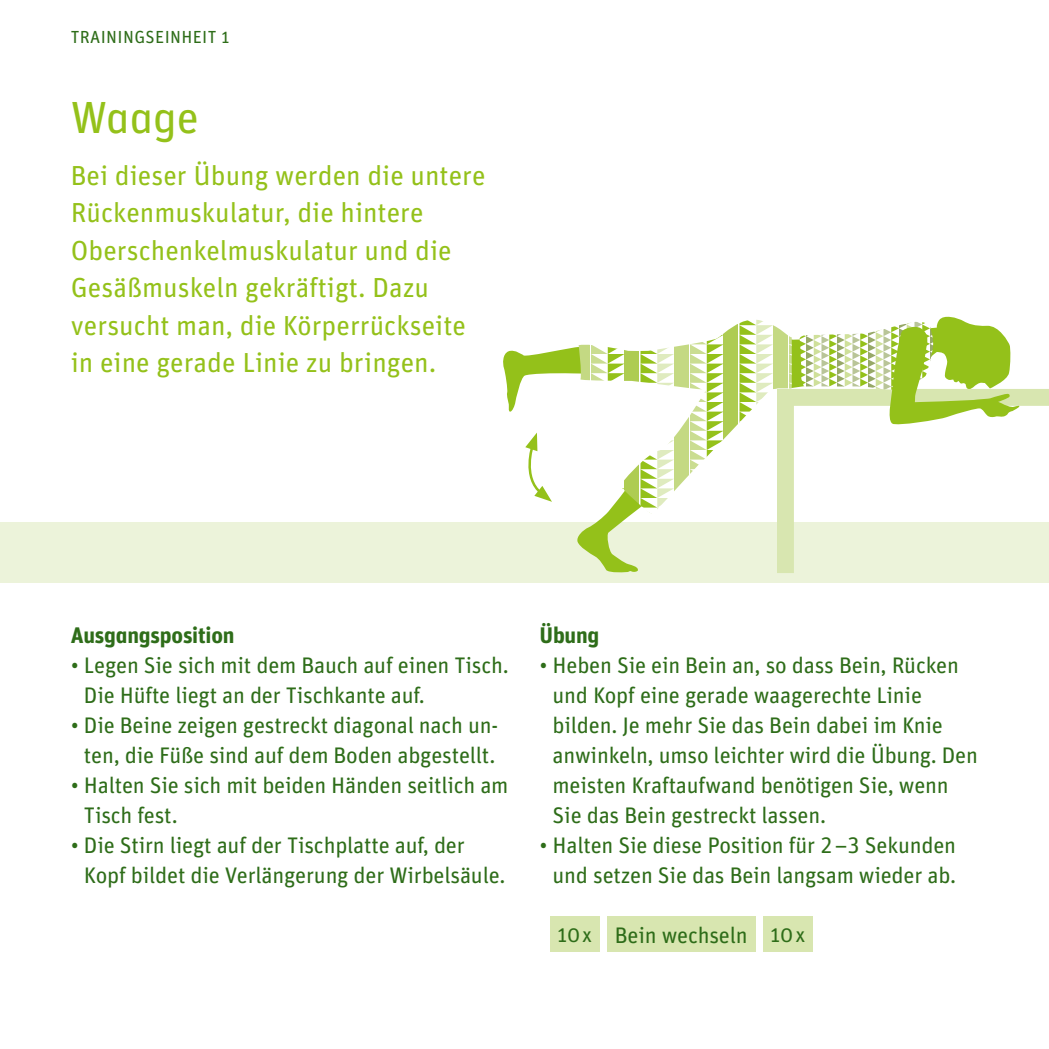
<style>
.page{position:relative;width:1049px;height:1049px;background:#fff}
.page>*{position:absolute;margin:0;border:0;box-sizing:border-box;transform-origin:0 0}
.t1{font:45px "Unit Regular Alternate";letter-spacing:-.01em;color:#94c11a}
.t2{font:27.5px/37.5px "Unit";color:#94c11a}
.t3{font:22.5px/30px "Unit Regular LF";letter-spacing:-.01em;color:#2e6d19}
.t4{font:22.5px "Unit Bold Alternate";letter-spacing:-.01em;color:#2e6d19}
.t5{font:22.5px "Unit";letter-spacing:-.01em;color:#2e6d19}
.t6{font:17.5px "Unit Regular Alternate";color:#2e6d19}
.s1{font-size:21.25px}
</style>
<div class="page">
<div style="left:0;top:523px;width:1049px;height:60px;background:#ecf3da"></div>
<svg style="left:1020px;top:389px;width:29px;height:134px"></svg>
<div style="left:550px;top:916px;width:50px;height:35px;background:#d8e6b0"></div>
<div style="left:763px;top:916px;width:49px;height:35px;background:#d8e6b0"></div>
<div style="left:607px;top:916px;width:149px;height:35px;background:#d8e6b0"></div>
<svg style="left:502px;top:316px;width:518px;height:257px"></svg>
<p class="t6" style="left:71px;top:26px;width:20px">TRAININGSEINHEIT</p>
<p class="t6" style="left:221px;top:26px;width:9px">1</p>
<h1 class="t1" style="left:71px;top:89px;width:129px">WAAGE</h1>
<p class="t2" style="left:71px;top:156px;width:416px">Bei dieser Übung werden die untere Rückenmuskulatur, die hintere Oberschenkelmuskulatur und die Gesäßmuskeln gekräftigt. Dazu versucht man, die Körperrückseite in eine gerade Linie zu bringen.</p>
<p class="t4" style="left:71px;top:621px;width:165px">Ausgangsposition</p>
<p class="t3" style="left:84px;top:649px;width:426px;text-indent:-13px">• Legen Sie sich mit dem Bauch auf einen Tisch.<br>Die Hüfte liegt an der Tischkante auf.</p>
<p class="t3" style="left:71px;top:709px;width:429px;text-align:center">• Die Beine zeigen gestreckt diagonal nach un&shy;ten, die Füße sind auf dem Boden abgestellt.</p>
<p class="t3" style="left:84px;top:769px;width:426px;text-indent:-13px">• Halten Sie sich mit beiden Händen seitlich am<br>Tisch fest.</p>
<p class="t3" style="left:84px;top:829px;width:423px;text-indent:-13px">• Die Stirn liegt auf der Tischplatte auf, der<br>Kopf bildet die Verlängerung der Wirbelsäule.</p>
<p class="t4" style="left:539px;top:621px;width:62px">Übung</p>
<p class="t3" style="left:553px;top:649px;width:427px;text-indent:-13px">• Heben Sie ein Bein an, so dass Bein, Rücken und Kopf eine gerade waagerechte Linie bilden. Je mehr Sie das Bein dabei im Knie anwinkeln, umso leichter wird die Übung. Den meisten Kraftaufwand benötigen Sie, wenn Sie das Bein gestreckt lassen.</p>
<p class="t3" style="left:539px;top:829px;width:418px;text-align:center">• Halten Sie diese Position für 2–3 Sekunden und setzen Sie das Bein langsam wieder ab.</p>
<p class="t5" style="left:557px;top:921px;width:249px"><span class="s1">10 x</span> Bein wechseln <span class="s1">10 x</span></p>
</div>
